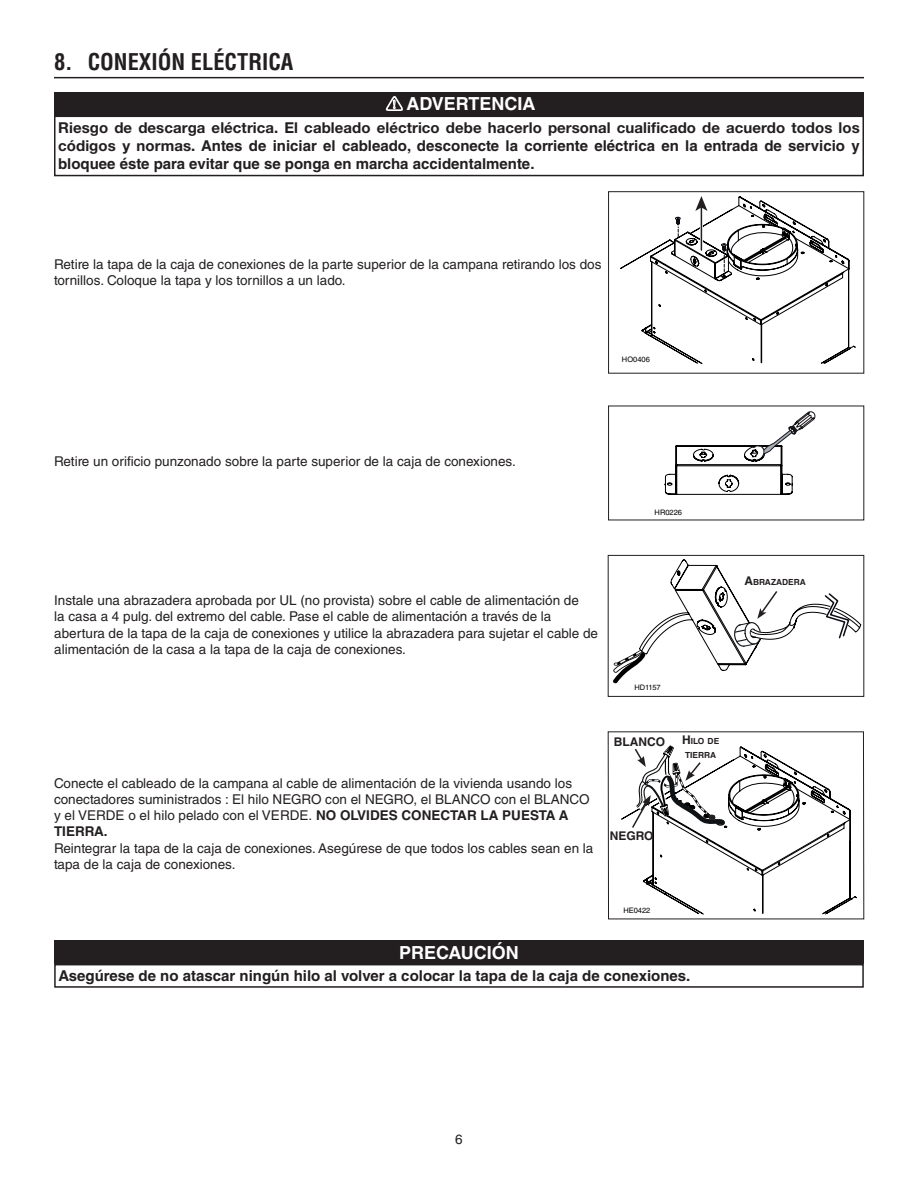
<style>
.page{position:relative;width:918px;height:1188px;background:#fff}
.page>*{position:absolute;margin:0;border:0;box-sizing:border-box;transform-origin:0 0}
.t1{font:700 condensed 22.5px "Helvetica LT Std";color:#231f20}
.t2{font:700 18px "Helvetica LT Std";color:#fff}
.t3{font:700 15px/18px "Helvetica LT Std";color:#231f20;text-align:justify}
.t4{font:13.5px/16.2px "Helvetica LT Std";color:#231f20}
.t5{font:700 12.9px "Garamond";color:#fff}
.t6{font:700 12px "Helvetica LT Std";color:#231f20}
.t7{font:700 8.4px/14.4px "Helvetica LT Std";color:#231f20;text-align:center}
.t8{font:7.5px "Helvetica LT Std";color:#000001}
.s1{font-family:"Helvetica Neue LT Std"}
.s2{font-weight:700}
.s3{font-style:inherit}
.s4{font-size:12px}
</style>
<div class="page">
<hr style="left:54px;top:77px;width:810px;height:1px;background:#231f20">
<div style="left:54px;top:92px;width:810px;height:24px;background:#231f20"></div>
<div style="left:54px;top:116px;width:810px;height:60px;border:2px solid #231f20"></div>
<svg style="left:386px;top:96px;width:17px;height:15px"></svg>
<svg style="left:620px;top:196px;width:235px;height:168px"></svg>
<div style="left:608px;top:191px;width:256px;height:183px;border:1px solid #231f20"></div>
<svg style="left:665px;top:411px;width:150px;height:84px"></svg>
<div style="left:608px;top:731px;width:256px;height:188px;border:1px solid #231f20"></div>
<svg style="left:621px;top:746px;width:236px;height:169px"></svg>
<div style="left:54px;top:940px;width:810px;height:24px;background:#231f20"></div>
<div style="left:54px;top:964px;width:810px;height:24px;border:2px solid #231f20"></div>
<div style="left:608px;top:555px;width:256px;height:142px;border:1px solid #231f20"></div>
<svg style="left:613px;top:560px;width:248px;height:124px"></svg>
<p class="t1" style="left:54px;top:48px;width:241px">8. CONEXIÓN ELÉCTRICA</p>
<p class="t2" style="left:407px;top:93px;width:130px">ADVERTENCIA</p>
<p class="t3" style="left:58px;top:119px;width:803px"><span class="s1">Riesgo de descarga eléctrica. El cableado eléctrico debe hacerlo personal cualificado de acuerdo todos los códigos y normas.</span> Antes de iniciar el cableado, desconecte la corriente eléctrica en la entrada de servicio y bloquee éste para evitar que se ponga en marcha accidentalmente.</p>
<p class="t5" style="left:393px;top:96px;width:5px">!</p>
<p class="t4" style="left:54px;top:256px;width:549px">Retire la tapa de la caja de conexiones de la parte superior de la campana retirando los dos tornillos. Coloque la tapa y los tornillos a un lado.</p>
<p class="t8" style="left:622px;top:355px;width:29px">HO0406</p>
<p class="t4" style="left:54px;top:453px;width:463px">Retire un orificio punzonado sobre la parte superior de la caja de conexiones.</p>
<p class="t8" style="left:655px;top:508px;width:29px">HR0226</p>
<p class="t4" style="left:54px;top:592px;width:526px">Instale una abrazadera aprobada por UL (no provista) sobre el cable de alimentación de</p>
<p class="t4" style="left:54px;top:609px;width:545px">la casa a 4 pulg. del extremo del cable. Pase el cable de alimentación a través de la abertura de la tapa de la caja de conexiones y utilice la abrazadera para sujetar el cable de alimentación de la casa a la tapa de la caja de conexiones.</p>
<p class="t8" style="left:634px;top:683px;width:28px">HD1157</p>
<p class="t4" style="left:54px;top:775px;width:537px">Conecte el cableado de la campana al cable de alimentación de la vivienda usando los conectadores suministrados : El hilo NEGRO con el NEGRO, el BLANCO con el BLANCO y el VERDE o el hilo pelado con el VERDE. <span class="s2">NO OLVIDES CONECTAR LA PUESTA A TIERRA.</span></p>
<p class="t4" style="left:54px;top:840px;width:541px">Reintegrar la tapa de la caja de conexiones. Asegúrese de que todos los cables sean en la tapa de la caja de conexiones.</p>
<p class="t6" style="left:614px;top:735px;width:53px"><span class="s3">B</span>LANCO</p>
<p class="t6" style="left:610px;top:829px;width:45px"><span class="s3">N</span>EGRO</p>
<p class="t8" style="left:623px;top:906px;width:29px">HE0422</p>
<p class="t7" style="left:682px;top:734px;width:39px"><span class="s4">H</span>ILO DE<br>TIERRA</p>
<p class="t2" style="left:399px;top:941px;width:121px">PRECAUCIÓN</p>
<p class="t3" style="left:58px;top:967px;width:634px">Asegúrese de no atascar ningún hilo al volver a colocar la tapa de la caja de conexiones.</p>
<p class="t7" style="left:744px;top:575px;width:63px"><span class="s4">A</span>BRAZADERA</p>
<p class="t4" style="left:455px;top:1131px;width:9px">6</p>
</div>
